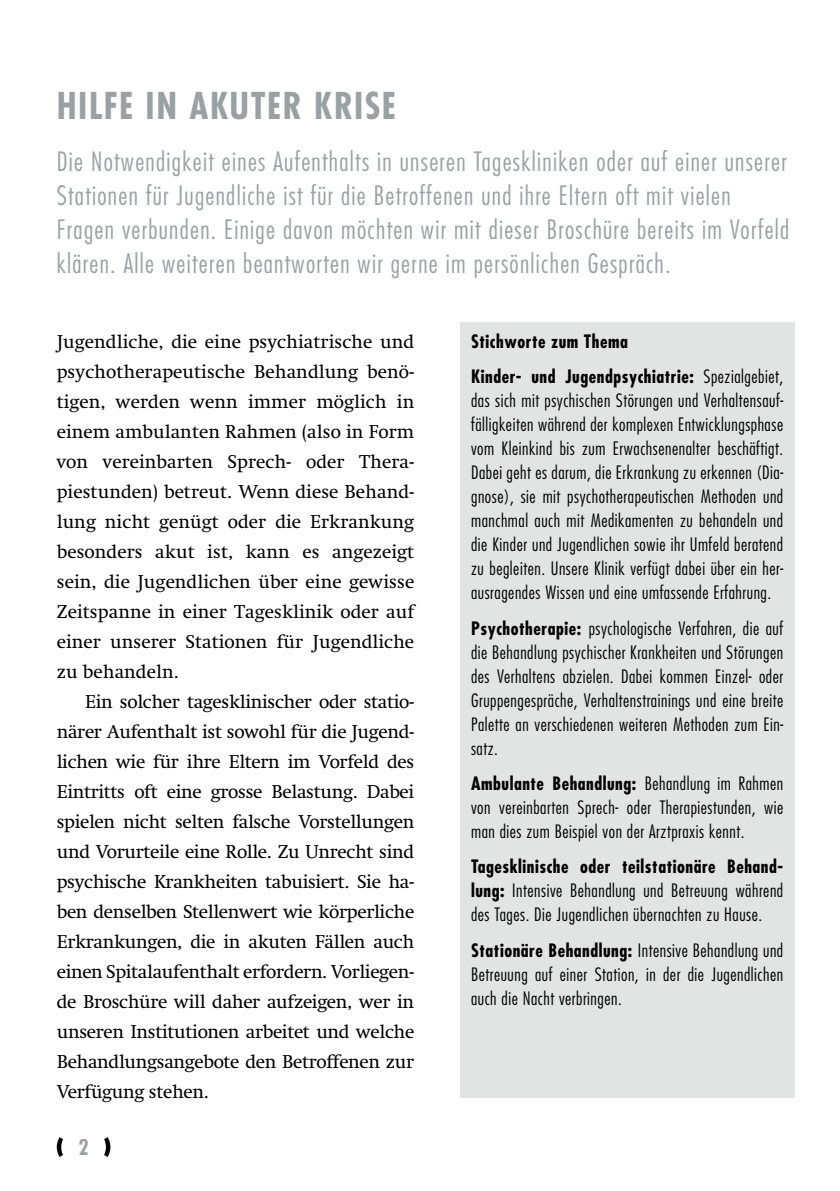
<style>
.page{position:relative;width:840px;height:1191px;background:#fff}
.page>*{position:absolute;margin:0;border:0;box-sizing:border-box;transform-origin:0 0}
.t1{font:700 condensed 36px "Futura LT";letter-spacing:.04em;color:#9aa1a4}
.t2{font:300 condensed 26px/34px "Futura LT";letter-spacing:.05em;color:#9aa1a4}
.t3{font:700 condensed 21px "Futura LT";color:#9aa1a4}
.t4{font:19px/30px "Swift LT Std";letter-spacing:-.01em;color:#000;text-align:justify}
.t5{font:300 condensed 18px/24px "Futura LT";letter-spacing:.03em;color:#000;text-align:justify}
.t6{font:700 condensed 18px/35.4px "Futura LT";letter-spacing:.03em;color:#000}
.s1{font-weight:300}
.s2{font-weight:700}
</style>
<div class="page">
<svg style="left:57px;top:1137px;width:6px;height:20px"></svg>
<svg style="left:104px;top:1137px;width:6px;height:20px"></svg>
<div style="left:459px;top:322px;width:335px;height:776px;background:#e2e3e3"></div>
<h1 class="t1" style="left:57px;top:84px;width:340px">HILFE IN AKUTER KRISE</h1>
<p class="t2" style="left:57px;top:144px;width:733px">Die Notwendigkeit eines Aufenthalts in unseren Tageskliniken oder auf einer unserer Stationen für Jugendliche ist für die Betroffenen und ihre Eltern oft mit vielen Fragen verbunden. Einige davon möchten wir mit dieser Broschüre bereits im Vorfeld klären. Alle weiteren beantworten wir gerne im persönlichen Gespräch.</p>
<p class="t4" style="left:57px;top:327px;width:359px">Jugendliche, die eine psychiatrische und psychotherapeutische Behandlung benö&shy;tigen, werden wenn immer möglich in einem ambulanten Rahmen (also in Form von vereinbarten Sprech- oder Thera&shy;piestunden) betreut. Wenn diese Behand&shy;lung nicht genügt oder die Erkrankung besonders akut ist, kann es angezeigt sein, die Jugendlichen über eine gewisse Zeitspanne in einer Tagesklinik oder auf einer unserer Stationen für Jugendliche zu behandeln.</p>
<p class="t4" style="left:57px;top:687px;width:359px;text-indent:28px">Ein solcher tagesklinischer oder statio&shy;närer Aufenthalt ist sowohl für die Jugend&shy;lichen wie für ihre Eltern im Vorfeld des Eintritts oft eine grosse Belastung. Dabei spielen nicht selten falsche Vorstellungen und Vorurteile eine Rolle. Zu Unrecht sind psychische Krankheiten tabuisiert. Sie ha&shy;ben denselben Stellenwert wie körperliche Erkrankungen, die in akuten Fällen auch einen Spitalaufenthalt erfordern. Vorliegen&shy;de Broschüre will daher aufzeigen, wer in unseren Institutionen arbeitet und welche Behandlungsangebote den Betroffenen zur Verfügung stehen.</p>
<p class="t3" style="left:78px;top:1134px;width:12px">2</p>
<p class="t6" style="left:471px;top:324px;width:313px">Stichworte zum Thema<br>Kinder- und Jugendpsychiatrie: <span class="s1">Spezialgebiet,</span></p>
<p class="t5" style="left:471px;top:389px;width:313px">das sich mit psychischen Störungen und Verhaltensauf&shy;fälligkeiten während der komplexen Entwicklungsphase vom Kleinkind bis zum Erwachsenenalter beschäftigt.<br>Dabei geht es darum, die Erkrankung zu erkennen (Dia&shy;gnose), sie mit psychotherapeutischen Methoden und manchmal auch mit Medikamenten zu behandeln und die Kinder und Jugendlichen sowie ihr Umfeld beratend zu begleiten. Unsere Klinik verfügt dabei über ein her&shy;ausragendes Wissen und eine umfassende Erfahrung.</p>
<p class="t5" style="left:471px;top:616px;width:313px"><span class="s2">Psychotherapie:</span> psychologische Verfahren, die auf die Behandlung psychischer Krankheiten und Störungen des Verhaltens abzielen. Dabei kommen Einzel- oder Gruppengespräche, Verhaltenstrainings und eine breite Palette an verschiedenen weiteren Methoden zum Ein&shy;satz.</p>
<p class="t5" style="left:471px;top:771px;width:313px"><span class="s2">Ambulante Behandlung:</span> Behandlung im Rahmen von vereinbarten Sprech- oder Therapiestunden, wie man dies zum Beispiel von der Arztpraxis kennt.</p>
<p class="t5" style="left:471px;top:854px;width:313px"><span class="s2">Tagesklinische oder teilstationäre Behand&shy;lung:</span> Intensive Behandlung und Betreuung während des Tages. Die Jugendlichen übernachten zu Hause.</p>
<p class="t5" style="left:471px;top:938px;width:313px"><span class="s2">Stationäre Behandlung:</span> Intensive Behandlung und Betreuung auf einer Station, in der die Jugendlichen auch die Nacht verbringen.</p>
</div>
